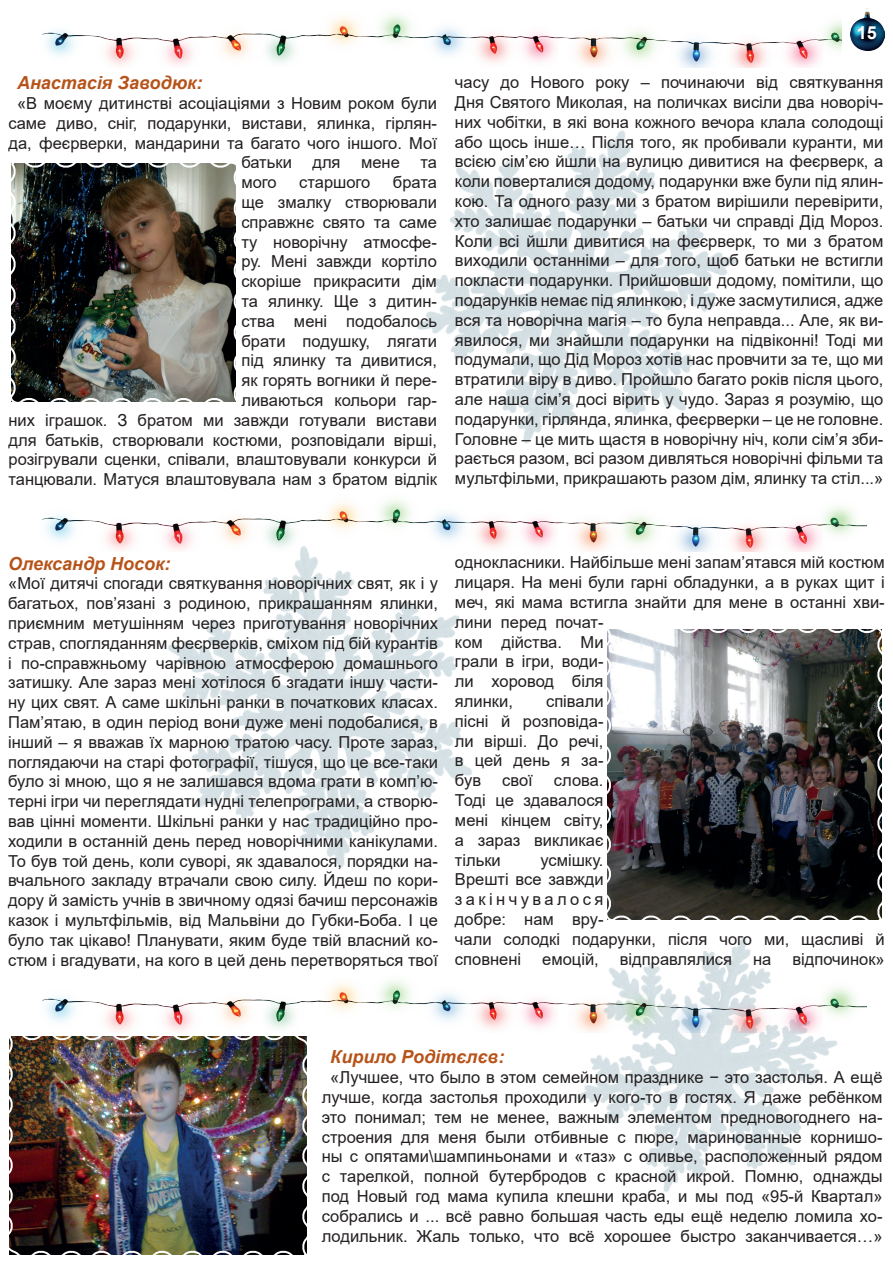
<style>
.page{position:relative;width:893px;height:1263px;background:#fff}
.page>*{position:absolute;margin:0;border:0;box-sizing:border-box;transform-origin:0 0}
.t1{font:italic 700 18px "Arial";color:#b75319}
.t2{font:700 18px "Arial";color:#fff}
.t3{font:16.5px/19.8px "Arial";color:#231f20;text-align:justify}
</style>
<div class="page">
<img style="left:577px;top:938px;width:261px;height:254px">
<img style="left:168px;top:552px;width:304px;height:316px">
<img style="left:417px;top:130px;width:321px;height:314px">
<img style="left:850px;top:11px;width:34px;height:39px">
<img style="left:9px;top:1036px;width:298px;height:219px">
<img style="left:607px;top:629px;width:275px;height:291px">
<img style="left:11px;top:163px;width:225px;height:239px">
<img style="left:42px;top:15px;width:800px;height:52px">
<img style="left:42px;top:500px;width:825px;height:52px">
<img style="left:42px;top:974px;width:825px;height:59px">
<p class="t1" style="left:17px;top:71px;width:187px">Анастасія Заводюк:</p>
<p class="t3" style="left:17px;top:93px;width:421px">«В моєму дитинстві асоціаціями з Новим роком були</p>
<p class="t3" style="left:9px;top:113px;width:430px">саме диво, сніг, подарунки, вистави, ялинка, гірлян-</p>
<p class="t3" style="left:9px;top:133px;width:430px">да, феєрверки, мандарини та багато чого іншого. Мої</p>
<p class="t3" style="left:241px;top:153px;width:197px">батьки для мене та</p>
<p class="t3" style="left:241px;top:172px;width:37px">мого</p>
<p class="t3" style="left:299px;top:172px;width:73px">старшого</p>
<p class="t3" style="left:9px;top:172px;width:430px;text-align:right">брата<br>ще змалку створювали<br>справжнє свято та саме<br>ту новорічну атмосфе-<br>ру. Мені завжди кортіло<br>скоріше прикрасити дім<br>та ялинку. Ще з дитин-<br>ства мені подобалось<br>брати подушку, лягати<br>під ялинку та дивитися,<br>як горять вогники й пере-<br>ливаються кольори гар-<br>них іграшок. З братом ми завжди готували вистави для батьків, створювали костюми, розповідали вірші, розігрували сценки, співали, влаштовували конкурси й танцювали. Матуся влаштовувала нам з братом відлік</p>
<p class="t2" style="left:857px;top:20px;width:22px">15</p>
<p class="t3" style="left:455px;top:72px;width:430px">часу до Нового року – починаючи від святкування Дня Святого Миколая, на поличках висіли два новоріч&shy;них чобітки, в які вона кожного вечора клала солодощі або щось інше… Після того, як пробивали куранти, ми всією сім’єю йшли на вулицю дивитися на феєрверк, а коли поверталися додому, подарунки вже були під ялин&shy;кою. Та одного разу ми з братом вирішили перевірити, хто залишає подарунки – батьки чи справді Дід Мороз.<br>Коли всі йшли дивитися на феєрверк, то ми з братом виходили останніми – для того, щоб батьки не встигли покласти подарунки. Прийшовши додому, помітили, що подарунків немає під ялинкою, і дуже засмутилися, адже вся та новорічна магія – то була неправда... Але, як ви&shy;явилося, ми знайшли подарунки на підвіконні! Тоді ми подумали, що Дід Мороз хотів нас провчити за те, що ми втратили віру в диво. Пройшло багато років після цього, але наша сім’я досі вірить у чудо. Зараз я розумію, що подарунки, гірлянда, ялинка, феєрверки – це не головне.<br>Головне – це мить щастя в новорічну ніч, коли сім’я зби&shy;рається разом, всі разом дивляться новорічні фільми та мультфільми, прикрашають разом дім, ялинку та стіл...»</p>
<p class="t1" style="left:8px;top:551px;width:164px">Олександр Носок:</p>
<p class="t3" style="left:8px;top:573px;width:431px">«Мої дитячі спогади святкування новорічних свят, як і у багатьох, пов’язані з родиною, прикрашанням ялинки, приємним метушінням через приготування новорічних страв, спогляданням феєрверків, сміхом під бій курантів і по-справжньому чарівною атмосферою домашнього затишку. Але зараз мені хотілося б згадати іншу части&shy;ну цих свят. А саме шкільні ранки в початкових класах.<br>Пам’ятаю, в один період вони дуже мені подобалися, в інший – я вважав їх марною тратою часу. Проте зараз, поглядаючи на старі фотографії, тішуся, що це все-таки було зі мною, що я не залишався вдома грати в комп’ю&shy;терні ігри чи переглядати нудні телепрограми, а створю&shy;вав цінні моменти. Шкільні ранки у нас традиційно про&shy;ходили в останній день перед новорічними канікулами.<br>То був той день, коли суворі, як здавалося, порядки на&shy;вчального закладу втрачали свою силу. Йдеш по кори&shy;дору й замість учнів в звичному одязі бачиш персонажів казок і мультфільмів, від Мальвіни до Губки-Боба. І це було так цікаво! Планувати, яким буде твій власний ко&shy;стюм і вгадувати, на кого в цей день перетворяться твої</p>
<p class="t3" style="left:455px;top:553px;width:431px;text-align:left">однокласники. Найбільше мені запам’ятався мій костюм лицаря. На мені були гарні обладунки, а в руках щит і меч, які мама встигла знайти для мене в останні хви&shy;лини перед почат-<br>ком дійства. Ми<br>грали в ігри, води-<br>ли хоровод біля<br>ялинки,</p>
<p class="t3" style="left:455px;top:691px;width:150px;text-indent:91px">співали пісні й розповіда&shy;ли вірші. До речі, в цей день я за&shy;був</p>
<p class="t3" style="left:502px;top:770px;width:32px">свої</p>
<p class="t3" style="left:455px;top:770px;width:150px;text-indent:99px">слова.<br>Тоді це здавалося мені кінцем світу, а зараз викликає тільки</p>
<p class="t3" style="left:455px;top:850px;width:431px;text-align:left;text-indent:85px">усмішку.<br>Врешті все завжди<br>закінчувалося<br>добре: нам вру-<br>чали солодкі подарунки, після чого ми, щасливі й сповнені</p>
<p class="t3" style="left:542px;top:949px;width:58px">емоцій,</p>
<p class="t3" style="left:620px;top:949px;width:114px">відправлялися</p>
<p class="t3" style="left:753px;top:949px;width:20px">на</p>
<p class="t3" style="left:792px;top:949px;width:94px">відпочинок»</p>
<p class="t1" style="left:330px;top:1045px;width:176px">Кирило Родітєлєв:</p>
<p class="t3" style="left:322px;top:1067px;width:562px;text-align:center">«Лучшее, что было в этом семейном празднике − это застолья. А ещё лучше, когда застолья проходили у кого-то в гостях. Я даже ребёнком это понимал; тем не менее, важным элементом предновогоднего на&shy;строения для меня были отбивные с пюре, маринованные корнишо&shy;ны с опятами\шампиньонами и «таз» с оливье, расположенный рядом с тарелкой, полной бутербродов с красной икрой. Помню, однажды под Новый год мама купила клешни краба, и мы под «95-й Квартал» собрались и ... всё равно большая часть еды ещё неделю ломила хо&shy;лодильник. Жаль только, что всё хорошее быстро заканчивается…»</p>
</div>
